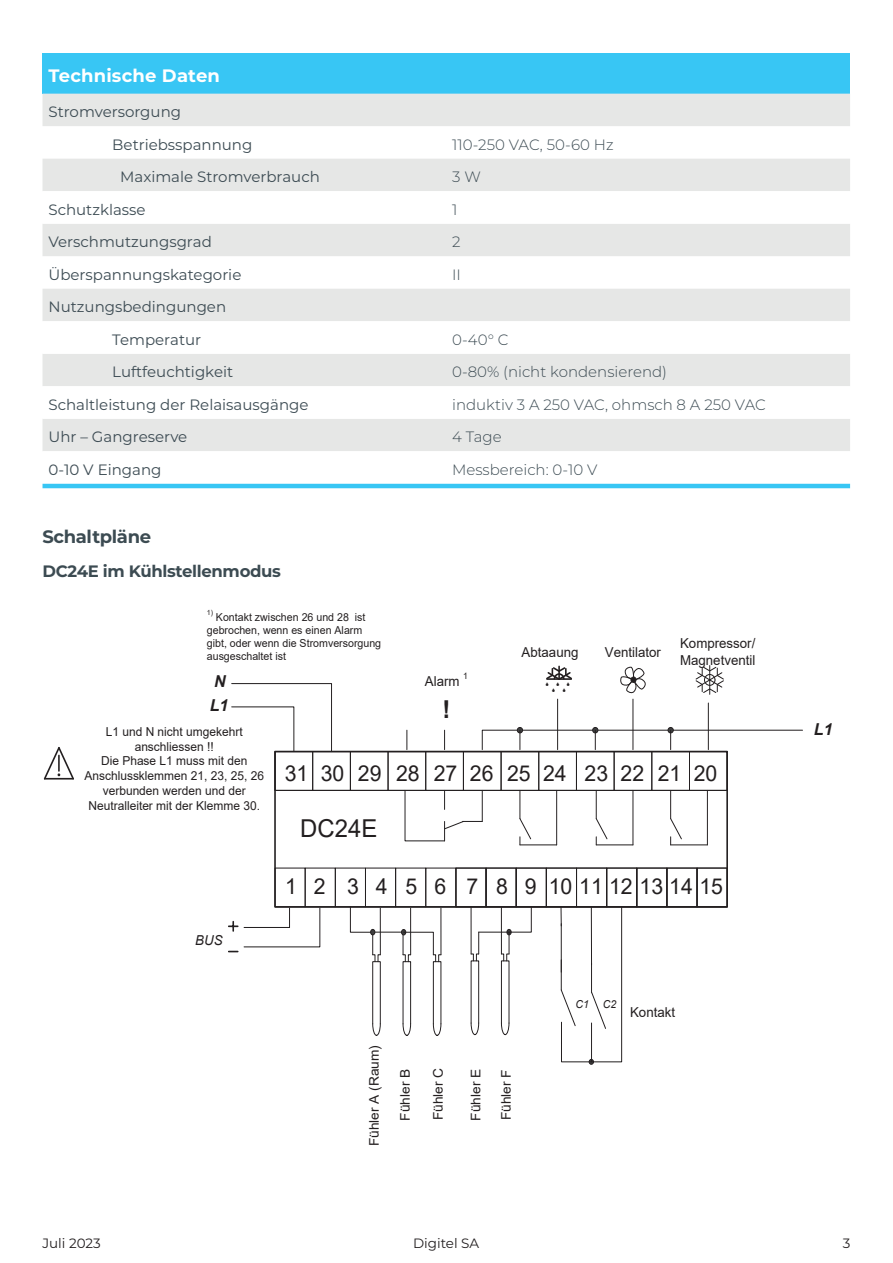
<style>
.page{position:relative;width:893px;height:1263px;background:#fff}
.page>*{position:absolute;margin:0;border:0;box-sizing:border-box;transform-origin:0 0}
.t1{font:24.6px "Arial";color:#231f20}
.t2{font:700 24.6px "Arial";color:#231f20}
.t3{font:21.9px "Arial";color:#231f20}
.t4{font:700 18px "Montserrat";letter-spacing:.01em;color:#fff}
.t5{font:700 18px "Montserrat";letter-spacing:-.02em;color:#3c4b52}
.t6{font:700 16.5px "Montserrat";letter-spacing:-.02em;color:#3c4b52}
.t7{font:italic 700 16.5px "Arial";color:#231f20}
.t8{font:15px/32.5px "Montserrat";color:#3c4b53}
.t9{font:300 15px "Montserrat";color:#3c4b53}
.t10{font:13.65px/16.5px "Arial";color:#231f20}
.t11{font:italic 13.65px "Arial";color:#231f20}
.t12{font:13.5px "Montserrat";color:#231f20}
.t13{font:13.35px "Arial";color:#231f20}
.t14{font:12.3px/14.9px "Arial";color:#231f20;text-align:center}
.t15{font:10.95px/13.2px "Arial";color:#231f20}
.t16{font:italic 10.95px "Arial";color:#231f20}
.t17{font:8.85px "Arial";color:#231f20}
.t18{font:7.05px "Arial";color:#231f20}
</style>
<div class="page">
<div style="left:43px;top:53px;width:807px;height:41px;background:#38c6f4"></div>
<svg style="left:43px;top:94px;width:807px;height:97px;fill:#e6e7e6"></svg>
<svg style="left:43px;top:224px;width:807px;height:260px"></svg>
<hr style="left:43px;top:484px;width:807px;height:4px;background:#38c6f4">
<svg style="left:444px;top:730px;width:1px;height:20px"></svg>
<hr style="left:557px;top:699px;width:1px;height:51px;background:#231f20">
<svg style="left:481px;top:727px;width:322px;height:24px"></svg>
<svg style="left:620px;top:666px;width:26px;height:28px"></svg>
<hr style="left:632px;top:699px;width:1px;height:51px;background:#231f20">
<svg style="left:695px;top:665px;width:29px;height:29px"></svg>
<hr style="left:708px;top:703px;width:1px;height:47px;background:#231f20">
<svg style="left:406px;top:730px;width:1px;height:20px"></svg>
<div style="left:275px;top:751px;width:38px;height:40px;border:1px solid #231f20"></div>
<div style="left:312px;top:751px;width:39px;height:40px;border:1px solid #231f20"></div>
<div style="left:350px;top:751px;width:39px;height:40px;border:1px solid #231f20"></div>
<div style="left:388px;top:751px;width:38px;height:40px;border:1px solid #231f20"></div>
<div style="left:425px;top:751px;width:39px;height:40px;border:1px solid #231f20"></div>
<div style="left:463px;top:751px;width:39px;height:40px;border:1px solid #231f20"></div>
<div style="left:501px;top:751px;width:38px;height:40px;border:1px solid #231f20"></div>
<div style="left:538px;top:751px;width:39px;height:40px;border:1px solid #231f20"></div>
<div style="left:576px;top:751px;width:39px;height:40px;border:1px solid #231f20"></div>
<div style="left:614px;top:751px;width:38px;height:40px;border:1px solid #231f20"></div>
<div style="left:651px;top:751px;width:39px;height:40px;border:1px solid #231f20"></div>
<div style="left:689px;top:751px;width:39px;height:40px;border:1px solid #231f20"></div>
<div style="left:275px;top:867px;width:31px;height:40px;border:1px solid #231f20"></div>
<div style="left:305px;top:867px;width:31px;height:40px;border:1px solid #231f20"></div>
<div style="left:335px;top:867px;width:31px;height:40px;border:1px solid #231f20"></div>
<div style="left:365px;top:867px;width:31px;height:40px;border:1px solid #231f20"></div>
<div style="left:395px;top:867px;width:31px;height:40px;border:1px solid #231f20"></div>
<div style="left:425px;top:867px;width:31px;height:40px;border:1px solid #231f20"></div>
<div style="left:455px;top:867px;width:32px;height:40px;border:1px solid #231f20"></div>
<div style="left:486px;top:867px;width:31px;height:40px;border:1px solid #231f20"></div>
<div style="left:516px;top:867px;width:31px;height:40px;border:1px solid #231f20"></div>
<div style="left:546px;top:867px;width:31px;height:40px;border:1px solid #231f20"></div>
<hr style="left:556px;top:790px;width:1px;height:55px;background:#231f20">
<svg style="left:519px;top:790px;width:13px;height:55px"></svg>
<hr style="left:520px;top:844px;width:37px;height:1px;background:#231f20">
<hr style="left:632px;top:790px;width:1px;height:55px;background:#231f20">
<svg style="left:595px;top:790px;width:13px;height:55px"></svg>
<hr style="left:596px;top:844px;width:37px;height:1px;background:#231f20">
<hr style="left:707px;top:790px;width:1px;height:55px;background:#231f20">
<svg style="left:669px;top:790px;width:14px;height:55px"></svg>
<hr style="left:671px;top:844px;width:36px;height:1px;background:#231f20">
<hr style="left:482px;top:790px;width:1px;height:31px;background:#231f20">
<svg style="left:404px;top:789px;width:78px;height:53px"></svg>
<div style="left:576px;top:867px;width:31px;height:40px;border:1px solid #231f20"></div>
<div style="left:606px;top:867px;width:31px;height:40px;border:1px solid #231f20"></div>
<div style="left:636px;top:867px;width:31px;height:40px;border:1px solid #231f20"></div>
<div style="left:666px;top:867px;width:31px;height:40px;border:1px solid #231f20"></div>
<div style="left:696px;top:867px;width:32px;height:40px;border:1px solid #231f20"></div>
<svg style="left:229px;top:907px;width:92px;height:45px"></svg>
<svg style="left:372px;top:1024px;width:9px;height:12px"></svg>
<div style="left:372px;top:961px;width:9px;height:63px;border:1px solid #231f20"></div>
<svg style="left:402px;top:1023px;width:10px;height:13px"></svg>
<div style="left:403px;top:961px;width:8px;height:63px;border:1px solid #231f20"></div>
<svg style="left:432px;top:1023px;width:10px;height:13px"></svg>
<div style="left:433px;top:961px;width:8px;height:63px;border:1px solid #231f20"></div>
<svg style="left:560px;top:905px;width:63px;height:160px"></svg>
<svg style="left:349px;top:906px;width:93px;height:57px"></svg>
<svg style="left:470px;top:1022px;width:10px;height:13px"></svg>
<div style="left:471px;top:960px;width:8px;height:63px;border:1px solid #231f20"></div>
<svg style="left:500px;top:1022px;width:10px;height:13px"></svg>
<div style="left:501px;top:960px;width:8px;height:63px;border:1px solid #231f20"></div>
<svg style="left:470px;top:905px;width:62px;height:57px"></svg>
<svg style="left:231px;top:683px;width:101px;height:69px"></svg>
<svg style="left:43px;top:747px;width:31px;height:33px"></svg>
<svg style="left:546px;top:666px;width:26px;height:14px"></svg>
<p class="t4" style="left:49px;top:63px;width:173px">Technische Daten</p>
<p class="t8" style="left:112px;top:95px;width:142px;text-indent:-64px">Stromversorgung<br>Betriebsspannung</p>
<p class="t9" style="left:452px;top:134px;width:163px">110-250 VAC, 50-60 Hz</p>
<p class="t8" style="left:120px;top:160px;width:201px">Maximale Stromverbrauch</p>
<p class="t9" style="left:452px;top:167px;width:30px">3 W</p>
<p class="t8" style="left:49px;top:193px;width:99px">Schutzklasse</p>
<p class="t9" style="left:452px;top:199px;width:7px">1</p>
<p class="t8" style="left:49px;top:225px;width:165px">Verschmutzungsgrad</p>
<p class="t9" style="left:452px;top:232px;width:10px">2</p>
<p class="t8" style="left:49px;top:258px;width:194px">Überspannungskategorie</p>
<p class="t9" style="left:452px;top:264px;width:10px">II</p>
<p class="t8" style="left:112px;top:290px;width:115px;text-indent:-64px">Nutzungsbedingungen<br>Temperatur</p>
<p class="t9" style="left:452px;top:329px;width:58px">0-40° C</p>
<p class="t8" style="left:112px;top:355px;width:122px">Luftfeuchtigkeit</p>
<p class="t9" style="left:452px;top:362px;width:216px">0-80% (nicht kondensierend)</p>
<p class="t8" style="left:49px;top:388px;width:262px">Schaltleistung der Relaisausgänge</p>
<p class="t9" style="left:452px;top:394px;width:315px">induktiv 3 A 250 VAC, ohmsch 8 A 250 VAC</p>
<p class="t8" style="left:49px;top:420px;width:140px">Uhr – Gangreserve</p>
<p class="t9" style="left:452px;top:427px;width:51px">4 Tage</p>
<p class="t8" style="left:49px;top:453px;width:115px">0-10 V Eingang</p>
<p class="t9" style="left:452px;top:459px;width:147px">Messbereich: 0-10 V</p>
<p class="t5" style="left:42px;top:523px;width:110px">Schaltpläne</p>
<p class="t6" style="left:42px;top:559px;width:240px">DC24E im Kühlstellenmodus</p>
<p class="t18" style="left:207px;top:608px;width:8px">1)</p>
<p class="t15" style="left:207px;top:610px;width:176px;text-indent:9px">Kontakt zwischen 26 und 28 ist gebrochen, wenn es einen Alarm gibt, oder wenn die Stromversorgung ausgeschaltet ist</p>
<p class="t7" style="left:214px;top:670px;width:13px">N</p>
<p class="t7" style="left:210px;top:695px;width:20px">L1</p>
<p class="t10" style="left:425px;top:673px;width:36px">Alarm</p>
<p class="t17" style="left:463px;top:670px;width:6px">1</p>
<h1 class="t2" style="left:442px;top:692px;width:9px">!</h1>
<p class="t10" style="left:522px;top:643px;width:58px">Abtaaung</p>
<p class="t10" style="left:605px;top:643px;width:58px">Ventilator</p>
<p class="t10" style="left:680px;top:635px;width:77px">Kompressor/<br>Magnetventil</p>
<p class="t14" style="left:84px;top:724px;width:181px">L1 und N nicht umgekehrt anschliessen !!<br>Die Phase L1 muss mit den<br>Anschlussklemmen 21, 23, 25, 26 verbunden werden und der<br>Neutralleiter mit der Klemme 30.</p>
<p class="t11" style="left:195px;top:931px;width:29px">BUS</p>
<h2 class="t3" style="left:285px;top:759px;width:98px">31 30 29</h2>
<h2 class="t3" style="left:434px;top:759px;width:285px">27 26 25 24 23 22 21 20</h2>
<h2 class="t3" style="left:396px;top:759px;width:25px">28</h2>
<h1 class="t1" style="left:300px;top:811px;width:79px">DC24E</h1>
<h2 class="t3" style="left:285px;top:871px;width:439px">1 2 3 4 5 6 7 8 9 1011 1213 14 15</h2>
<p class="t13" style="left:365px;top:1146px;width:103px;rotate:-90deg">Fühler A (Raum)</p>
<p class="t13" style="left:396px;top:1121px;width:53px;rotate:-90deg">Fühler B</p>
<p class="t13" style="left:429px;top:1120px;width:54px;rotate:-90deg">Fühler C</p>
<p class="t13" style="left:467px;top:1121px;width:53px;rotate:-90deg">Fühler E</p>
<p class="t13" style="left:497px;top:1120px;width:52px;rotate:-90deg">Fühler F</p>
<p class="t16" style="left:575px;top:997px;width:15px">C1</p>
<p class="t16" style="left:603px;top:997px;width:15px">C2</p>
<p class="t10" style="left:630px;top:1004px;width:47px">Kontakt</p>
<p class="t7" style="left:814px;top:718px;width:20px">L1</p>
<p class="t12" style="left:42px;top:1234px;width:60px">Juli 2023</p>
<p class="t12" style="left:413px;top:1234px;width:68px">Digitel SA</p>
<p class="t12" style="left:843px;top:1234px;width:9px">3</p>
</div>
